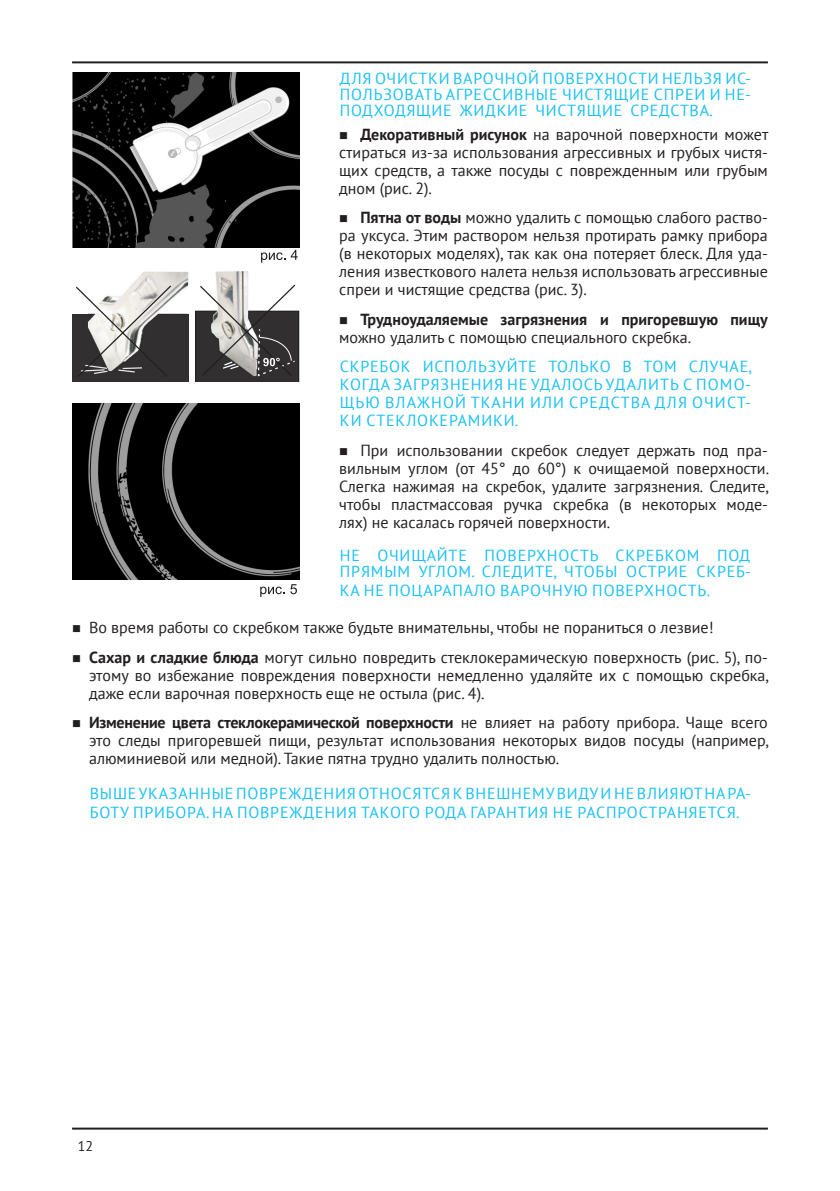
<style>
.page{position:relative;width:840px;height:1191px;background:#fff}
.page>*{position:absolute;margin:0;border:0;box-sizing:border-box;transform-origin:0 0}
.t1{font:16px/18px "PT Sans";color:#231f20;text-align:justify}
.Attention{font:16px/16px "PT Sans";letter-spacing:.05em;color:#1ac1f3;text-align:justify}
.t2{font:700 16px/18px "PT Sans";color:#231f20}
.t3{font:14px "PT Sans";color:#231f20}
.s1{font-weight:700}
.s2{font-weight:400}
</style>
<div class="page">
<hr style="left:72px;top:61px;width:695px;height:2px;background:#231f20">
<hr style="left:72px;top:1127px;width:695px;height:2px;background:#231f20">
<svg style="left:261px;top:250px;width:36px;height:13px"></svg>
<img style="left:134px;top:271px;width:54px;height:12px">
<img style="left:215px;top:271px;width:34px;height:12px">
<svg style="left:74px;top:283px;width:225px;height:99px"></svg>
<img style="left:72px;top:72px;width:227px;height:176px">
<img style="left:72px;top:404px;width:227px;height:175px">
<svg style="left:260px;top:586px;width:24px;height:11px"></svg>
<svg style="left:290px;top:584px;width:7px;height:10px"></svg>
<p class="Attention" style="left:340px;top:70px;width:412px">ДЛЯ ОЧИСТКИ ВАРОЧНОЙ ПОВЕРХНОСТИ НЕЛЬЗЯ ИС-ПОЛЬЗОВАТЬ АГРЕССИВНЫЕ ЧИСТЯЩИЕ СПРЕИ И НЕ-ПОДХОДЯЩИЕ ЖИДКИЕ ЧИСТЯЩИЕ СРЕДСТВА.</p>
<p class="t1" style="left:339px;top:125px;width:430px;text-indent:21px"><span class="s1">Декоративный рисунок</span> на варочной поверхности может стираться из-за использования агрессивных и грубых чистя&shy;щих средств, а также посуды с поврежденным или грубым дном (рис. 2).</p>
<p class="t1" style="left:339px;top:208px;width:430px;text-indent:21px"><span class="s1">Пятна от воды</span> можно удалить с помощью слабого раство&shy;ра уксуса. Этим раствором нельзя протирать рамку прибора (в некоторых моделях), так как она потеряет блеск. Для уда&shy;ления известкового налета нельзя использовать агрессивные спреи и чистящие средства (рис. 3).</p>
<p class="t2" style="left:339px;top:310px;width:430px;text-indent:21px">Трудноудаляемые загрязнения и пригоревшую пищу <span class="s2">можно удалить с помощью специального скребка.</span></p>
<p class="Attention" style="left:340px;top:357px;width:413px;line-height:18px">СКРЕБОК ИСПОЛЬЗУЙТЕ ТОЛЬКО В ТОМ СЛУЧАЕ, КОГДА ЗАГРЯЗНЕНИЯ НЕ УДАЛОСЬ УДАЛИТЬ С ПОМО-ЩЬЮ ВЛАЖНОЙ ТКАНИ ИЛИ СРЕДСТВА ДЛЯ ОЧИСТ-КИ СТЕКЛОКЕРАМИКИ.</p>
<p class="t1" style="left:339px;top:440px;width:431px;text-indent:21px">При использовании скребок следует держать под пра&shy;вильным углом (от 45° до 60°) к очищаемой поверхности.<br>Слегка нажимая на скребок, удалите загрязнения. Следите, чтобы пластмассовая ручка скребка (в некоторых моде&shy;лях) не касалась горячей поверхности.</p>
<p class="Attention" style="left:340px;top:546px;width:412px">НЕ ОЧИЩАЙТЕ ПОВЕРХНОСТЬ СКРЕБКОМ ПОД<br>ПРЯМЫМ УГЛОМ. СЛЕДИТЕ, ЧТОБЫ ОСТРИЕ СКРЕБ-</p>
<p class="Attention" style="left:340px;top:582px;width:371px">КА НЕ ПОЦАРАПАЛО ВАРОЧНУЮ ПОВЕРХНОСТЬ.</p>
<p class="t1" style="left:89px;top:618px;width:625px">Во время работы со скребком также будьте внимательны, чтобы не пораниться о лезвие!</p>
<p class="t1" style="left:89px;top:648px;width:681px"><span class="s1">Сахар и сладкие блюда</span> могут сильно повредить стеклокерамическую поверхность (рис. 5), по&shy;этому во избежание повреждения поверхности немедленно удаляйте их с помощью скребка, даже если варочная поверхность еще не остыла (рис. 4).</p>
<p class="t1" style="left:89px;top:713px;width:681px"><span class="s1">Изменение цвета стеклокерамической поверхности</span> не влияет на работу прибора. Чаще всего это следы пригоревшей пищи, результат использования некоторых видов посуды (например, алюминиевой или медной). Такие пятна трудно удалить полностью.</p>
<p class="Attention" style="left:90px;top:783px;width:662px;line-height:19.2px">ВЫШЕ УКАЗАННЫЕ ПОВРЕЖДЕНИЯ ОТНОСЯТСЯ К ВНЕШНЕМУ ВИДУ И НЕ ВЛИЯЮТ НА РА-<br>БОТУ ПРИБОРА. НА ПОВРЕЖДЕНИЯ ТАКОГО РОДА ГАРАНТИЯ НЕ РАСПРОСТРАНЯЕТСЯ.</p>
<p class="t3" style="left:78px;top:1136px;width:17px">12</p>
</div>
